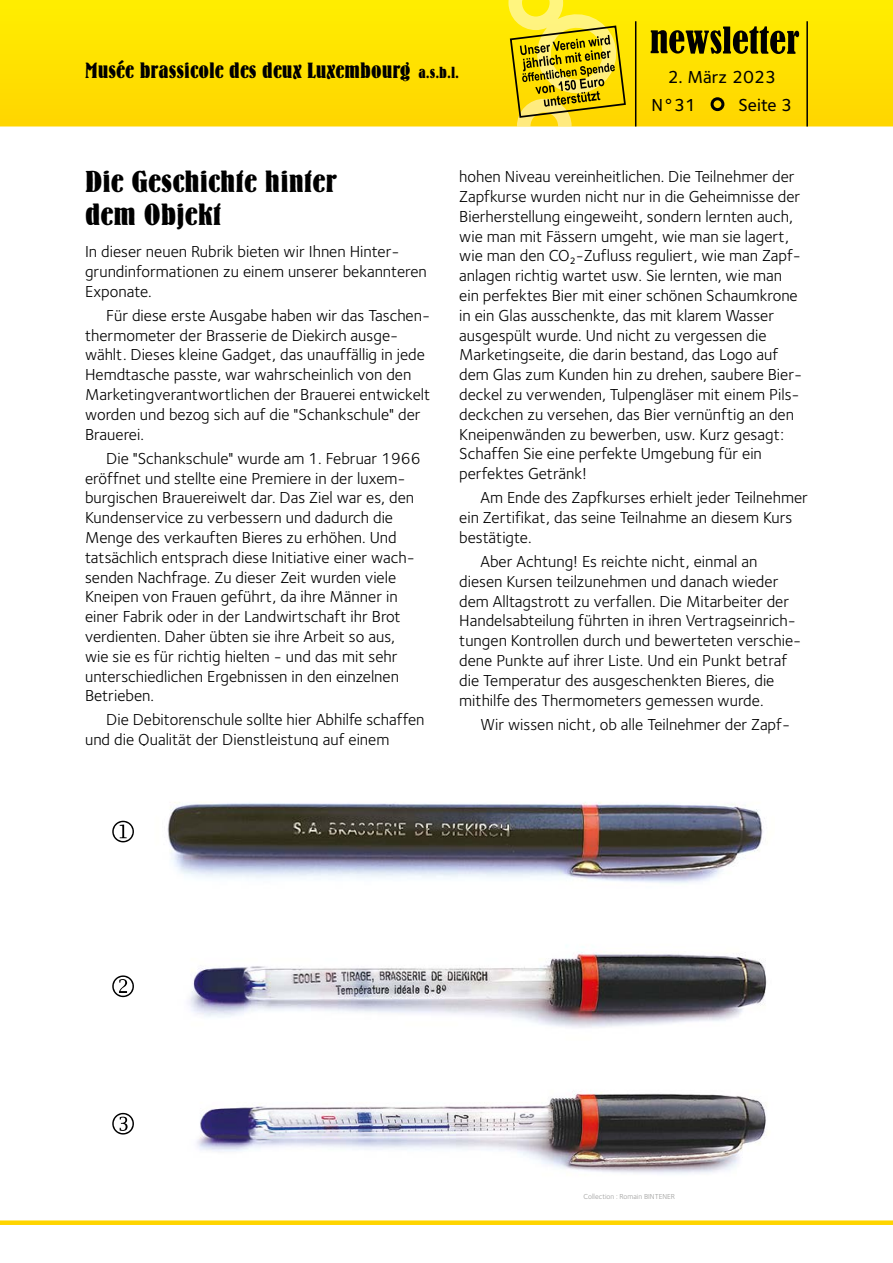
<style>
.page{position:relative;width:893px;height:1263px;background:#fff}
.page>*{position:absolute;margin:0;border:0;box-sizing:border-box;transform-origin:0 0}
.t1{font:30px/33px "Bernhard Bold Condensed BT";color:#000;scale:1.15 1}
.t2{font:21.75px "Bernhard Bold Condensed BT";color:#000;scale:1.1 1}
.t3{font:18px/28.5px "Foundry Sterling Medium CE";color:#000}
.t4{font:16.5px/19.8px "Foundry Sterling Book CE";color:#000}
.t5{font:7.5px "Foundry Sterling Book CE";color:#9d9d9c}
.s1{font-size:15.75px;color:#ffd500}
</style>
<div class="page">
<svg style="left:0;top:0;width:893px;height:126px;background:#fee100"></svg>
<svg style="left:651px;top:26px;width:148px;height:28px;background:#7d7100"></svg>
<div style="left:712px;top:99px;width:11px;height:11px;background:#ffd500;border-radius:50%"></div>
<div style="left:711px;top:97px;width:13px;height:14px;border:3px solid #000;border-radius:50%"></div>
<div style="left:0;top:1220px;width:893px;height:5px;background:#ffd500"></div>
<hr style="left:806px;top:21px;width:2px;height:105px;background:#000">
<svg style="left:508px;top:0;width:129px;height:126px;background:#dbc51e"></svg>
<img style="left:120px;top:1091px;width:646px;height:83px">
<img style="left:122px;top:952px;width:645px;height:76px">
<img style="left:120px;top:802px;width:645px;height:82px">
<svg style="left:112px;top:1113px;width:22px;height:21px"></svg>
<svg style="left:112px;top:821px;width:22px;height:21px"></svg>
<svg style="left:112px;top:975px;width:22px;height:22px"></svg>
<h2 class="t2" style="left:85px;top:58px;width:342px">Musée brassicole des deux Luxembourg <span class="s1">a.s.b.l.</span></h2>
<p class="t3" style="left:651px;top:63px;width:126px;text-indent:16px">2. März 2023<br>N°31</p>
<p class="t3" style="left:738px;top:91px;width:55px">Seite 3</p>
<h1 class="t1" style="left:85px;top:164px;width:220px">Die Geschichte hinter dem Objekt</h1>
<p class="t4" style="left:85px;top:242px;width:343px">In dieser neuen Rubrik bieten wir Ihnen Hinter&shy;grundinformationen zu einem unserer bekannteren<br>Exponate.</p>
<p class="t4" style="left:85px;top:306px;width:347px;text-indent:21px">Für diese erste Ausgabe haben wir das Taschen&shy;thermometer der Brasserie de Diekirch ausge&shy;wählt. Dieses kleine Gadget, das unauffällig in jede Hemdtasche passte, war wahrscheinlich von den Marketingverantwortlichen der Brauerei entwickelt worden und bezog sich auf die "Schankschule" der Brauerei.</p>
<p class="t4" style="left:85px;top:448px;width:337px;text-indent:21px">Die "Schankschule" wurde am 1. Februar 1966 eröffnet und stellte eine Premiere in der luxem&shy;burgischen Brauereiwelt dar. Das Ziel war es, den Kundenservice zu verbessern und dadurch die Menge des verkauften Bieres zu erhöhen. Und tatsächlich entsprach diese Initiative einer wach&shy;senden Nachfrage. Zu dieser Zeit wurden viele Kneipen von Frauen geführt, da ihre Männer in einer Fabrik oder in der Landwirtschaft ihr Brot verdienten. Daher übten sie ihre Arbeit so aus, wie sie es für richtig hielten - und das mit sehr unterschiedlichen Ergebnissen in den einzelnen Betrieben.</p>
<p class="t4" style="left:85px;top:710px;width:341px;text-indent:21px">Die Debitorenschule sollte hier Abhilfe schaffen und die Qualität der Dienstleistung auf einem</p>
<p class="t4" style="left:459px;top:167px;width:345px">hohen Niveau vereinheitlichen. Die Teilnehmer der Zapfkurse wurden nicht nur in die Geheimnisse der Bierherstellung eingeweiht, sondern lernten auch, wie man mit Fässern umgeht, wie man sie lagert, wie man den CO<sub>2</sub>-Zufluss reguliert, wie man Zapf&shy;anlagen richtig wartet usw. Sie lernten, wie man ein perfektes Bier mit einer schönen Schaumkrone in ein Glas ausschenkte, das mit klarem Wasser ausgespült wurde. Und nicht zu vergessen die Marketingseite, die darin bestand, das Logo auf dem Glas zum Kunden hin zu drehen, saubere Bier&shy;deckel zu verwenden, Tulpengläser mit einem Pils&shy;deckchen zu versehen, das Bier vernünftig an den Kneipenwänden zu bewerben, usw. Kurz gesagt:<br>Schaffen Sie eine perfekte Umgebung für ein perfektes Getränk!</p>
<p class="t4" style="left:459px;top:488px;width:350px;text-indent:21px">Am Ende des Zapfkurses erhielt jeder Teilnehmer ein Zertifikat, das seine Teilnahme an diesem Kurs bestätigte.</p>
<p class="t4" style="left:459px;top:552px;width:344px;text-indent:21px">Aber Achtung! Es reichte nicht, einmal an diesen Kursen teilzunehmen und danach wieder dem Alltagstrott zu verfallen. Die Mitarbeiter der Handelsabteilung führten in ihren Vertragseinrich&shy;tungen Kontrollen durch und bewerteten verschie&shy;dene Punkte auf ihrer Liste. Und ein Punkt betraf die Temperatur des ausgeschenkten Bieres, die mithilfe des Thermometers gemessen wurde.</p>
<p class="t4" style="left:480px;top:714px;width:311px">Wir wissen nicht, ob alle Teilnehmer der Zapf-</p>
<p class="t5" style="left:584px;top:1192px;width:93px">Collection : Romain BINTENER</p>
</div>
